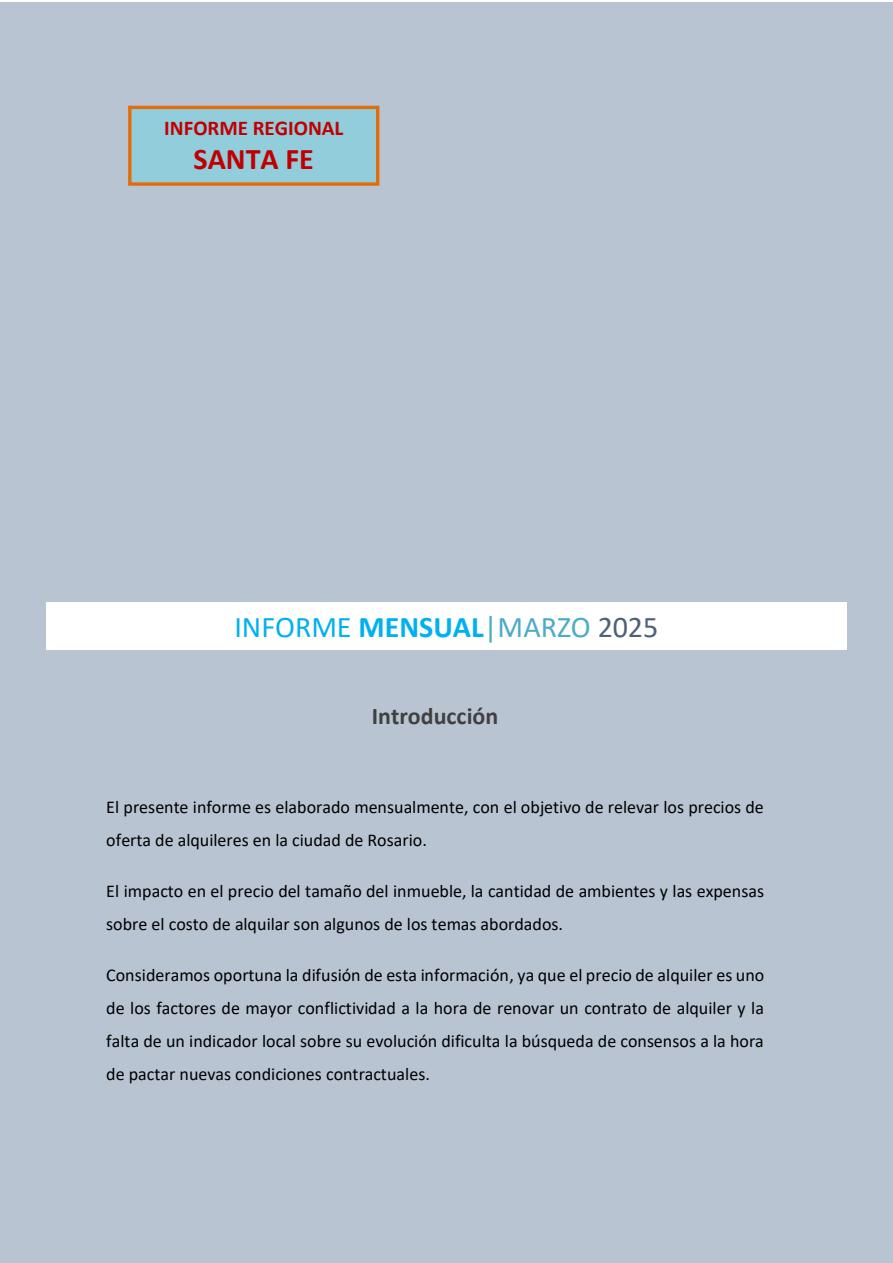
<style>
.page{position:relative;width:893px;height:1263px;background:#fff}
.page>*{position:absolute;margin:0;border:0;box-sizing:border-box;transform-origin:0 0}
.t1{font:30px "Calibri";color:#00b0f0}
.t2{font:700 30px "Calibri";color:#c00000}
.t3{font:700 24px "Calibri";color:#404040}
.t4{font:700 21px "Calibri";color:#c00000}
.t5{font:18px/33px "Calibri";color:#000}
.s1{font-weight:700}
.s2{color:#4bacc6}
.s3{color:#4c6178}
</style>
<div class="page">
<div style="left:0;top:2px;width:893px;height:1261px;background:#b8c4d2"></div>
<div style="left:46px;top:603px;width:801px;height:47px;background:#fff"></div>
<div style="left:130px;top:107px;width:248px;height:77px;background:#92cddc"></div>
<div style="left:128px;top:106px;width:251px;height:80px;border:3px solid #e36c0a"></div>
<p class="t4" style="left:164px;top:119px;width:181px">INFORME REGIONAL</p>
<p class="t2" style="left:194px;top:146px;width:122px">SANTA FE</p>
<p class="t1" style="left:234px;top:614px;width:426px">INFORME <span class="s1">MENSUAL</span><span class="s2">|MARZO</span> <span class="s3">2025</span></p>
<p class="t3" style="left:372px;top:706px;width:128px">Introducción</p>
<p class="t5" style="left:106px;top:792px;width:659px">El presente informe es elaborado mensualmente, con el objetivo de relevar los precios de oferta de alquileres en la ciudad de Rosario.</p>
<p class="t5" style="left:106px;top:876px;width:659px">El impacto en el precio del tamaño del inmueble, la cantidad de ambientes y las expensas sobre el costo de alquilar son algunos de los temas abordados.</p>
<p class="t5" style="left:106px;top:960px;width:660px;text-align:justify">Consideramos oportuna la difusión de esta información, ya que el precio de alquiler es uno de los factores de mayor conflictividad a la hora de renovar un contrato de alquiler y la falta de un indicador local sobre su evolución dificulta la búsqueda de consensos a la hora de pactar nuevas condiciones contractuales.</p>
</div>
